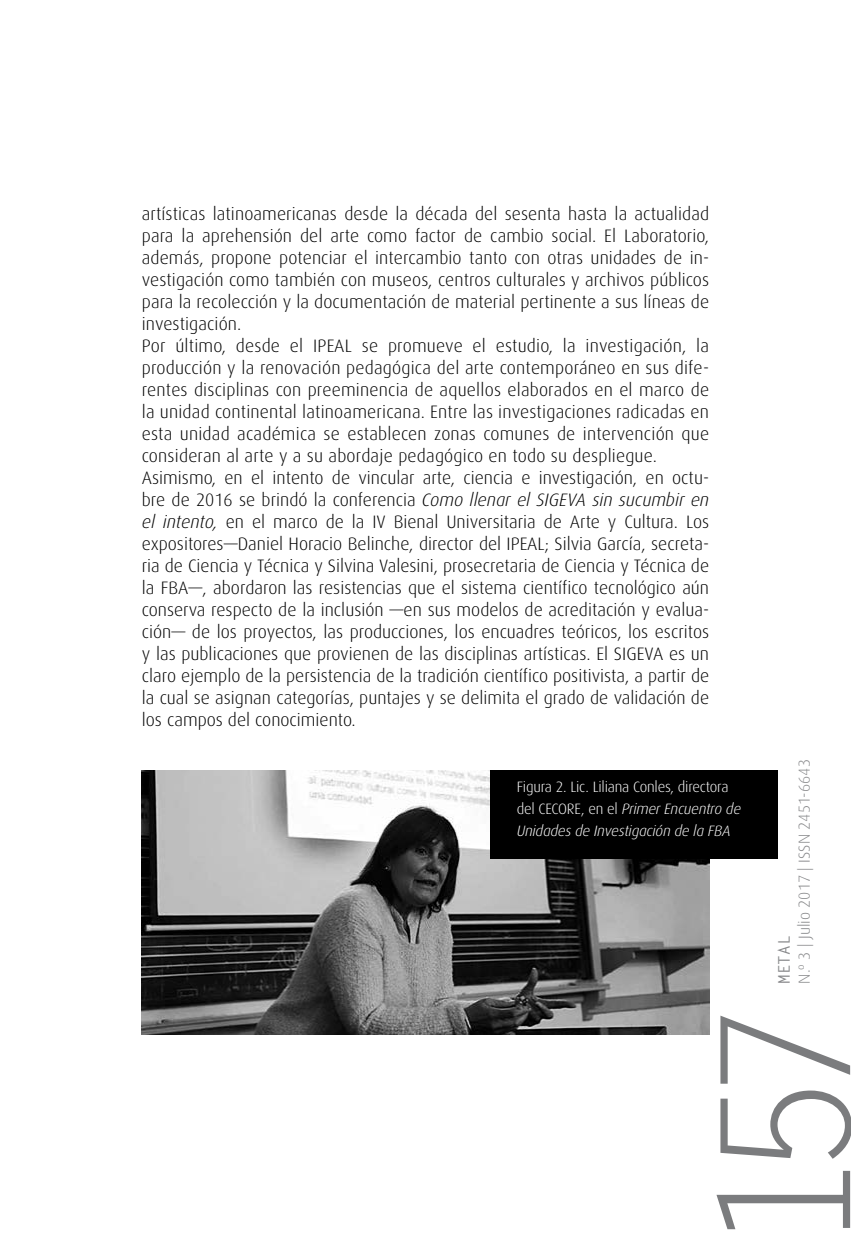
<style>
.page{position:relative;width:851px;height:1248px;background:#fff}
.page>*{position:absolute;margin:0;border:0;box-sizing:border-box;transform-origin:0 0}
.t1{font:180px "Letter Gothic Std";color:#7b7c7e}
.t2{font:300 18px/22px "Dax";color:#000}
.t3{font:300 16px "Dax";color:#87888a}
.t4{font:700 16px "Letter Gothic Std";color:#87888a}
.t5{font:300 15px/22px "Dax";letter-spacing:-.015em;color:#fff}
.s1{font-style:italic}
.s2{font-style:inherit}
</style>
<div class="page">
<img style="left:142px;top:770px;width:567px;height:264px">
<div style="left:490px;top:770px;width:287px;height:88px;background:#000"></div>
<p class="t2" style="left:142px;top:203px;width:569px">artísticas latinoamericanas desde la década del sesenta hasta la actualidad para la aprehensión del arte como factor de cambio social. El Laboratorio, además, propone potenciar el intercambio tanto con otras unidades de in&shy;vestigación como también con museos, centros culturales y archivos públicos para la recolección y la documentación de material pertinente a sus líneas de investigación.<br>Por último, desde el IPEAL se promueve el estudio, la investigación, la producción y la renovación pedagógica del arte contemporáneo en sus dife&shy;rentes disciplinas con preeminencia de aquellos elaborados en el marco de la unidad continental latinoamericana. Entre las investigaciones radicadas en esta unidad académica se establecen zonas comunes de intervención que consideran al arte y a su abordaje pedagógico en todo su despliegue.<br>Asimismo, en el intento de vincular arte, ciencia e investigación, en octu&shy;bre de 2016 se brindó la conferencia <span class="s1">Como llenar el SIGEVA sin sucumbir en el intento,</span> en el marco de la IV Bienal Universitaria de Arte y Cultura. Los expositores—Daniel Horacio Belinche, director del <span class="s2">IPEAL</span>; Silvia García, secreta&shy;ria de Ciencia y Técnica y Silvina Valesini, prosecretaria de Ciencia y Técnica de la FBA<span class="s2">—,</span> abordaron las resistencias que el sistema científico tecnológico aún conserva respecto de la inclusión —en sus modelos de acreditación y evalua&shy;ción— de los proyectos, las producciones, los encuadres teóricos, los escritos y las publicaciones que provienen de las disciplinas artísticas. El SIGEVA es un claro ejemplo de la persistencia de la tradición científico positivista, a partir de la cual se asignan categorías, puntajes y se delimita el grado de validación de los campos del conocimiento.</p>
<p class="t5" style="left:516px;top:776px;width:226px">Figura 2. Lic. Liliana Conles, directora del CECORE, en el <span class="s1">Primer Encuentro de<br>Unidades de Investigación de la FBA</span></p>
<p class="t3" style="left:795px;top:983px;width:226px;rotate:-90deg">N.º 3 | Julio 2017 | ISSN 2451-6643</p>
<p class="t4" style="left:774px;top:983px;width:49px;rotate:-90deg">METAL</p>
<h1 class="t1" style="left:683px;top:1253px;width:261px;rotate:-90deg">157</h1>
</div>
